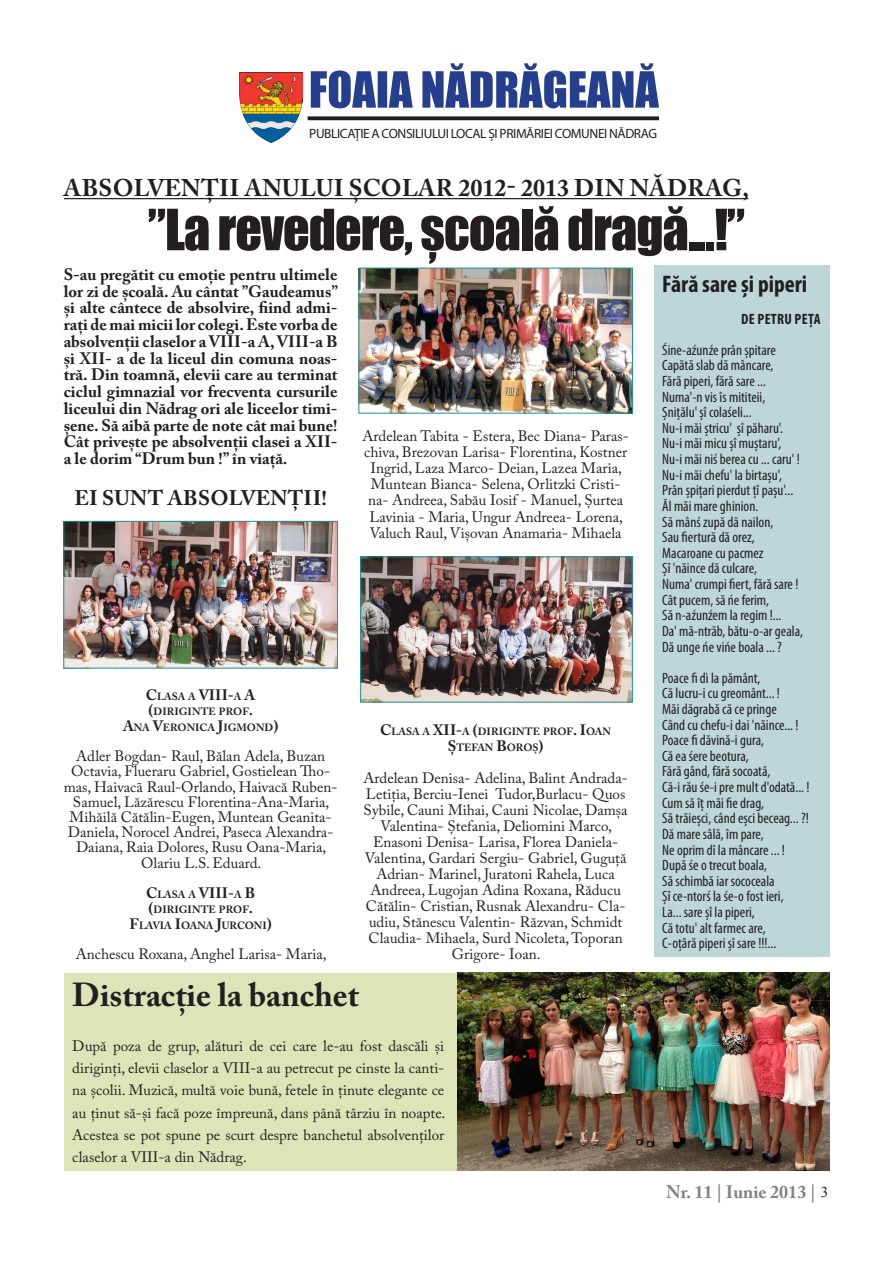
<style>
.page{position:relative;width:893px;height:1263px;background:#fff}
.page>*{position:absolute;margin:0;border:0;box-sizing:border-box;transform-origin:0 0}
.titlu_mare{font:52.5px "Impact";letter-spacing:-.02em;color:#231f20}
.text{font:700 33px "Adobe Caslon Pro";color:#231f20}
.text-2{font:700 24px "Adobe Caslon Pro";letter-spacing:.015em;color:#231f20}
.text-3{font:700 condensed 24px "Myriad Pro";color:#231f20}
.text-4{font:700 21px "Adobe Caslon Pro";letter-spacing:.015em;color:#231f20}
.t1{font:700 18px "Adobe Caslon Pro";color:#808285}
.text-5{font:700 16.5px/16.6px "Adobe Caslon Pro";color:#231f20;text-align:justify}
.text-6{font:15px/16px "Adobe Caslon Pro";color:#231f20;text-align:center}
.text-7{font:condensed 15px "Myriad Pro";color:#231f20}
.text-8{font:700 15px "Adobe Caslon Pro";color:#231f20}
.text-9{font:700 condensed 15px "Myriad Pro";letter-spacing:.02em;color:#231f20}
.t2{font:15px "Times New Roman";color:#231f20}
.t3{font:13.5px "Myriad Pro";letter-spacing:-.03em;color:#231f20}
.text-10{font:700 10.5px/15.1px "Adobe Caslon Pro";color:#231f20;text-align:center}
.s1{font-size:10.5px}
.s2{font-size:15px}
</style>
<div class="page">
<svg style="left:308px;top:116px;width:351px;height:4px"></svg>
<img style="left:239px;top:72px;width:64px;height:70px">
<svg style="left:311px;top:63px;width:348px;height:45px"></svg>
<hr style="left:64px;top:198px;width:684px;height:1px;background:#231f20">
<img style="left:66px;top:523px;width:270px;height:143px">
<div style="left:64px;top:521px;width:274px;height:147px;border:1px solid #1b9598"></div>
<img style="left:361px;top:270px;width:270px;height:141px">
<div style="left:359px;top:268px;width:274px;height:145px;border:1px solid #1b9598"></div>
<img style="left:362px;top:559px;width:268px;height:141px">
<div style="left:64px;top:973px;width:423px;height:198px;background:#dce4b8"></div>
<img style="left:457px;top:973px;width:372px;height:198px">
<div style="left:654px;top:266px;width:175px;height:691px;background:#bdd6d8"></div>
<p class="t3" style="left:309px;top:126px;width:349px">PUBLICAȚIE A CONSILIULUI LOCAL ȘI PRIMĂRIEI COMUNEI NĂDRAG</p>
<p class="text-2" style="left:64px;top:174px;width:687px">ABSOLVENȚII ANULUI ȘCOLAR 2012- 2013 DIN NĂDRAG,</p>
<p class="titlu_mare" style="left:148px;top:189px;width:599px">”La revedere, școală dragă...!”</p>
<p class="text-5" style="left:64px;top:266px;width:276px">S-au pregătit cu emoţie pentru ultimele lor zi de şcoală. Au cântat ”Gaudeamus” și alte cântece de absolvire, fiind admi&shy;raţi de mai micii lor colegi. Este vorba de absolvenții claselor a VIII-a A, VIII-a B și XII- a de la liceul din comuna noas&shy;tră. Din toamnă, elevii care au terminat ciclul gimnazial vor frecventa cursurile liceului din Nădrag ori ale liceelor timi&shy;şene. Să aibă parte de note cât mai bune!<br>Cât privește pe absolvenții clasei a XII&shy;a le dorim “Drum bun !” în viaţă.</p>
<p class="text-4" style="left:74px;top:485px;width:254px">EI SUNT ABSOLVENȚII!</p>
<p class="text-6" style="left:362px;top:428px;width:268px">Ardelean Tabita - Estera, Bec Diana- Paras&shy;chiva, Brezovan Larisa- Florentina, Kostner Ingrid, Laza Marco- Deian, Lazea Maria, Muntean Bianca- Selena, Orlitzki Cristi&shy;na- Andreea, Sabău Iosif - Manuel, Şurtea Lavinia - Maria, Ungur Andreea- Lorena, Valuch Raul, Vişovan Anamaria- Mihaela</p>
<p class="text-8" style="left:146px;top:686px;width:111px">C<span class="s1">LASA A</span> VIII -<span class="s1">A</span> A</p>
<p class="text-10" style="left:123px;top:704px;width:157px"><span class="s2">(</span>DIRIGINTE PROF<span class="s2">.<br>A</span>NA <span class="s2">V</span>ERONICA <span class="s2">J</span>IGMOND<span class="s2">)</span></p>
<p class="text-6" style="left:64px;top:748px;width:275px;line-height:15.1px">Adler Bogdan- Raul, Bălan Adela, Buzan Octavia, Flueraru Gabriel, Gostielean Tho&shy;mas, Haivacã Raul-Orlando, Haivacă Ruben-Samuel, Lăzărescu Florentina-Ana-Maria, Mihăilă Cătălin-Eugen, Muntean Geanita-Daniela, Norocel Andrei, Paseca Alexandra-Daiana, Raia Dolores, Rusu Oana-Maria, Olariu L.S. Eduard.</p>
<p class="text-8" style="left:146px;top:884px;width:110px">C<span class="s1">LASA A</span> VIII -<span class="s1">A</span> B</p>
<p class="text-10" style="left:130px;top:902px;width:144px"><span class="s2">(</span>DIRIGINTE PROF<span class="s2">.<br>F</span>LAVIA <span class="s2">I</span>OANA <span class="s2">J</span>URCONI<span class="s2">)</span></p>
<p class="text-6" style="left:76px;top:946px;width:252px">Anchescu Roxana, Anghel Larisa- Maria,</p>
<p class="text-10" style="left:380px;top:723px;width:232px;line-height:16px"><span class="s2">C</span>LASA A <span class="s2">XII -</span>A <span class="s2">(</span>DIRIGINTE PROF<span class="s2">. I</span>OAN<br><span class="s2">Ș</span>TEFAN <span class="s2">B</span>OROȘ<span class="s2">)</span></p>
<p class="text-6" style="left:363px;top:769px;width:266px">Ardelean Denisa- Adelina, Balint Andrada-Letiția, Berciu-Ienei Tudor,Burlacu- Quos Sybile, Cauni Mihai, Cauni Nicolae, Damșa Valentina- Ștefania, Deliomini Marco, Enasoni Denisa- Larisa, Florea Daniela-Valentina, Gardari Sergiu- Gabriel, Guguţă Adrian- Marinel, Juratoni Rahela, Luca Andreea, Lugojan Adina Roxana, Răducu Cătălin- Cristian, Rusnak Alexandru- Cla&shy;udiu, Stănescu Valentin- Răzvan, Schmidt Claudia- Mihaela, Surd Nicoleta, Toporan Grigore- Ioan.</p>
<p class="text" style="left:72px;top:975px;width:288px">Distracție la banchet</p>
<p class="text-6" style="left:72px;top:1034px;width:375px;line-height:22.4px;text-align:justify">După poza de grup, alături de cei care le-au fost dascăli și diriginți, elevii claselor a VIII-a au petrecut pe cinste la canti&shy;na școlii. Muzică, multă voie bună, fetele în ținute elegante ce au ținut să-și facă poze împreună, dans până târziu în noapte.<br>Acestea se pot spune pe scurt despre banchetul absolvenților claselor a VIII-a din Nădrag.</p>
<p class="text-3" style="left:662px;top:269px;width:146px">Fără sare şi piperi</p>
<p class="text-9" style="left:741px;top:309px;width:81px">DE PETRU PEȚA</p>
<p class="text-7" style="left:662px;top:341px;width:115px">Śine-aźunźe prân şpitare</p>
<p class="text-7" style="left:662px;top:356px;width:113px">Capătă slab dă mâncare,</p>
<p class="text-7" style="left:662px;top:372px;width:105px">Fără piperi, fără sare ...</p>
<p class="text-7" style="left:662px;top:388px;width:104px">Numa'-n vis îs mititeii,</p>
<p class="text-7" style="left:662px;top:403px;width:91px">Şniţălu' şî colaśeli...</p>
<p class="text-7" style="left:662px;top:419px;width:122px">Nu-i măi ştricu' şî păharu'.</p>
<p class="text-7" style="left:662px;top:434px;width:121px">Nu-i măi micu şî muştaru',</p>
<p class="text-7" style="left:662px;top:450px;width:139px">Nu-i măi niś berea cu ... caru' !</p>
<p class="text-7" style="left:662px;top:466px;width:121px">Nu-i măi chefu' la birtaşu',</p>
<p class="text-7" style="left:662px;top:481px;width:133px">Prân şpițari pierdut țî paşu'...</p>
<p class="text-7" style="left:662px;top:497px;width:98px">Ăl măi mare ghinion.</p>
<p class="text-7" style="left:662px;top:512px;width:113px">Să mânś zupă dă nailon,</p>
<p class="text-7" style="left:662px;top:528px;width:94px">Sau fiertură dă orez,</p>
<p class="text-7" style="left:662px;top:544px;width:103px">Macaroane cu pacmez</p>
<p class="text-7" style="left:662px;top:559px;width:96px">Şî 'năince dă culcare,</p>
<p class="text-7" style="left:662px;top:575px;width:138px">Numa' crumpi fiert, fără sare !</p>
<p class="text-7" style="left:662px;top:591px;width:108px">Cât pucem, să ńe ferim,</p>
<p class="text-7" style="left:662px;top:606px;width:121px">Să n-aźunźem la regim !...</p>
<p class="text-7" style="left:662px;top:622px;width:142px">Da' mă-ntrăb, bătu-o-ar geala,</p>
<p class="text-7" style="left:662px;top:637px;width:121px">Dă unge ńe vińe boala ... ?</p>
<p class="text-7" style="left:662px;top:669px;width:100px">Poace fi dì la pământ,</p>
<p class="text-7" style="left:662px;top:684px;width:119px">Că lucru-i cu greomânt... !</p>
<p class="text-7" style="left:662px;top:700px;width:116px">Măi dăgrabă că ce pringe</p>
<p class="text-7" style="left:662px;top:716px;width:138px">Când cu chefu-i dai 'năince... !</p>
<p class="text-7" style="left:662px;top:731px;width:103px">Poace fi dăvină-i gura,</p>
<p class="text-7" style="left:662px;top:747px;width:88px">Că ea śere beotura,</p>
<p class="text-7" style="left:662px;top:762px;width:110px">Fără gând, fără socoată,</p>
<p class="text-7" style="left:662px;top:778px;width:149px">Că-i rău śe-i pre mult d'odată... !</p>
<p class="text-7" style="left:662px;top:794px;width:103px">Cum să îț măi fie drag,</p>
<p class="text-7" style="left:662px;top:809px;width:148px">Să trăieşci, când eşci beceag... ?!</p>
<p class="text-7" style="left:662px;top:825px;width:103px">Dă mare sâlă, îm pare,</p>
<p class="text-7" style="left:662px;top:840px;width:124px">Ne oprim dî la mâncare ... !</p>
<p class="text-7" style="left:662px;top:856px;width:106px">După śe o trecut boala,</p>
<p class="text-7" style="left:662px;top:872px;width:114px">Să schimbă iar sococeala</p>
<p class="text-7" style="left:662px;top:887px;width:123px">Şî ce-ntorś la śe-o fost ieri,</p>
<p class="text-7" style="left:662px;top:903px;width:94px">La... sare şî la piperi,</p>
<p class="text-7" style="left:662px;top:919px;width:105px">Că totu' alt farmec are,</p>
<p class="text-7" style="left:662px;top:934px;width:116px">C-oţâră piperi şî sare !!!...</p>
<p class="t1" style="left:666px;top:1181px;width:152px">Nr. 11 | Iunie 2013 |</p>
<p class="t2" style="left:821px;top:1182px;width:9px">3</p>
</div>
